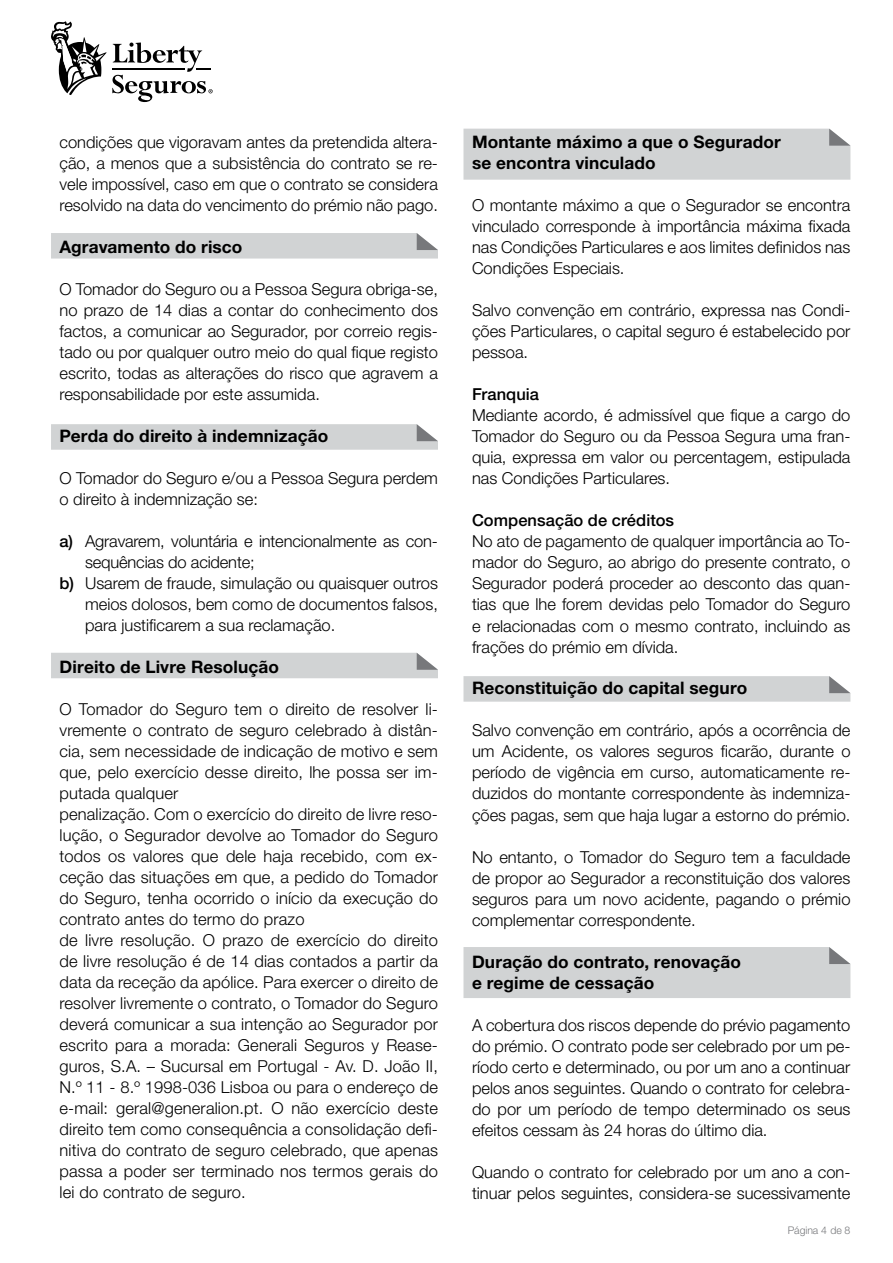
<style>
.page{position:relative;width:893px;height:1263px;background:#fff}
.page>*{position:absolute;margin:0;border:0;box-sizing:border-box;transform-origin:0 0}
.t1{font:700 17.25px/21px "Helvetica Neue LT Std";letter-spacing:.01em;color:#000}
.t2{font:300 16.5px/21px "Helvetica Neue LT Std";letter-spacing:.01em;color:#000;text-align:justify}
.t3{font:300 16.5px "Helvetica Neue LT Std";letter-spacing:-.01em;color:#000}
.t4{font:500 16.5px "Helvetica Neue LT Std";letter-spacing:.005em;color:#000}
.t5{font:300 10.5px "Helvetica Neue LT Std";letter-spacing:-.005em;color:#77787b}
.s1{font-weight:500}
</style>
<div class="page">
<svg style="left:51px;top:21px;width:162px;height:81px"></svg>
<div style="left:463px;top:129px;width:387px;height:51px;background:#d1d3d4"></div>
<div style="left:463px;top:947px;width:387px;height:51px;background:#d1d3d4"></div>
<svg style="left:463px;top:676px;width:387px;height:26px;background:#d1d2d3"></svg>
<div style="left:51px;top:653px;width:387px;height:25px;background:#d1d3d4"></div>
<svg style="left:51px;top:424px;width:387px;height:26px;background:#d0d2d3"></svg>
<svg style="left:51px;top:233px;width:387px;height:26px;background:#d0d2d3"></svg>
<p class="t2" style="left:60px;top:131px;width:380px">condições que vigoravam antes da pretendida altera&shy;ção, a menos que a subsistência do contrato se re&shy;vele impossível, caso em que o contrato se considera resolvido na data do vencimento do prémio não pago.</p>
<p class="t1" style="left:60px;top:236px;width:184px">Agravamento do risco</p>
<p class="t2" style="left:60px;top:278px;width:380px">O Tomador do Seguro ou a Pessoa Segura obriga-se, no prazo de 14 dias a contar do conhecimento dos factos, a comunicar ao Segurador, por correio regis&shy;tado ou por qualquer outro meio do qual fique registo escrito, todas as alterações do risco que agravem a responsabilidade por este assumida.</p>
<p class="t1" style="left:60px;top:425px;width:270px">Perda do direito à indemnização</p>
<p class="t2" style="left:60px;top:467px;width:380px">O Tomador do Seguro e/ou a Pessoa Segura perdem o direito à indemnização se:</p>
<p class="t3" style="left:60px;top:531px;width:380px"><span class="s1">a)</span> Agravarem, voluntária e intencionalmente as con-</p>
<p class="t3" style="left:85px;top:552px;width:171px">sequências do acidente;</p>
<p class="t2" style="left:60px;top:572px;width:380px"><span class="s1">b)</span> Usarem de fraude, simulação ou quaisquer outros</p>
<p class="t2" style="left:85px;top:593px;width:354px">meios dolosos, bem como de documentos falsos,</p>
<p class="t2" style="left:85px;top:614px;width:252px">para justificarem a sua reclamação.</p>
<p class="t1" style="left:60px;top:656px;width:221px">Direito de Livre Resolução</p>
<p class="t2" style="left:60px;top:698px;width:380px;text-align:left">O Tomador do Seguro tem o direito de resolver li&shy;vremente o contrato de seguro celebrado à distân&shy;cia, sem necessidade de indicação de motivo e sem que, pelo exercício desse direito, lhe possa ser im&shy;putada qualquer<br>penalização. Com o exercício do direito de livre reso&shy;lução, o Segurador devolve ao Tomador do Seguro todos os valores que dele haja recebido, com ex&shy;ceção das situações em que, a pedido do Tomador do Seguro, tenha ocorrido o início da execução do contrato antes do termo do prazo<br>de livre resolução. O prazo de exercício do direito de livre resolução é de 14 dias contados a partir da data da receção da apólice. Para exercer o direito de resolver livremente o contrato, o Tomador do Seguro deverá comunicar a sua intenção ao Segurador por escrito para a morada: Generali Seguros y Rease&shy;guros, S.A. – Sucursal em Portugal - Av. D. João II, N.º 11 - 8.º 1998-036 Lisboa ou para o endereço de e-mail: geral@generalion.pt. O não exercício deste direito tem como consequência a consolidação defi&shy;nitiva do contrato de seguro celebrado, que apenas passa a poder ser terminado nos termos gerais do lei do contrato de seguro.</p>
<p class="t1" style="left:472px;top:131px;width:310px">Montante máximo a que o Segurador se encontra vinculado</p>
<p class="t2" style="left:472px;top:195px;width:380px">O montante máximo a que o Segurador se encontra vinculado corresponde à importância máxima fixada nas Condições Particulares e aos limites definidos nas Condições Especiais.</p>
<p class="t2" style="left:472px;top:300px;width:380px">Salvo convenção em contrário, expressa nas Condi&shy;ções Particulares, o capital seguro é estabelecido por pessoa.</p>
<p class="t4" style="left:472px;top:385px;width:69px">Franquia</p>
<p class="t2" style="left:472px;top:405px;width:380px">Mediante acordo, é admissível que fique a cargo do Tomador do Seguro ou da Pessoa Segura uma fran&shy;quia, expressa em valor ou percentagem, estipulada nas Condições Particulares.</p>
<p class="t4" style="left:472px;top:511px;width:204px">Compensação de créditos</p>
<p class="t2" style="left:472px;top:531px;width:380px">No ato de pagamento de qualquer importância ao To&shy;mador do Seguro, ao abrigo do presente contrato, o Segurador poderá proceder ao desconto das quan&shy;tias que lhe forem devidas pelo Tomador do Seguro e relacionadas com o mesmo contrato, incluindo as frações do prémio em dívida.</p>
<p class="t1" style="left:472px;top:677px;width:277px">Reconstituição do capital seguro</p>
<p class="t2" style="left:472px;top:720px;width:380px">Salvo convenção em contrário, após a ocorrência de um Acidente, os valores seguros ficarão, durante o período de vigência em curso, automaticamente re&shy;duzidos do montante correspondente às indemniza&shy;ções pagas, sem que haja lugar a estorno do prémio.</p>
<p class="t2" style="left:472px;top:846px;width:380px">No entanto, o Tomador do Seguro tem a faculdade de propor ao Segurador a reconstituição dos valores seguros para um novo acidente, pagando o prémio complementar correspondente.</p>
<p class="t1" style="left:472px;top:950px;width:270px">Duração do contrato, renovação e regime de cessação</p>
<p class="t2" style="left:472px;top:1014px;width:380px">A cobertura dos riscos depende do prévio pagamento do prémio. O contrato pode ser celebrado por um pe&shy;ríodo certo e determinado, ou por um ano a continuar pelos anos seguintes. Quando o contrato for celebra&shy;do por um período de tempo determinado os seus efeitos cessam às 24 horas do último dia.</p>
<p class="t2" style="left:472px;top:1161px;width:380px">Quando o contrato for celebrado por um ano a con&shy;tinuar pelos seguintes, considera-se sucessivamente</p>
<p class="t5" style="left:788px;top:1224px;width:64px">Página 4 de 8</p>
</div>
